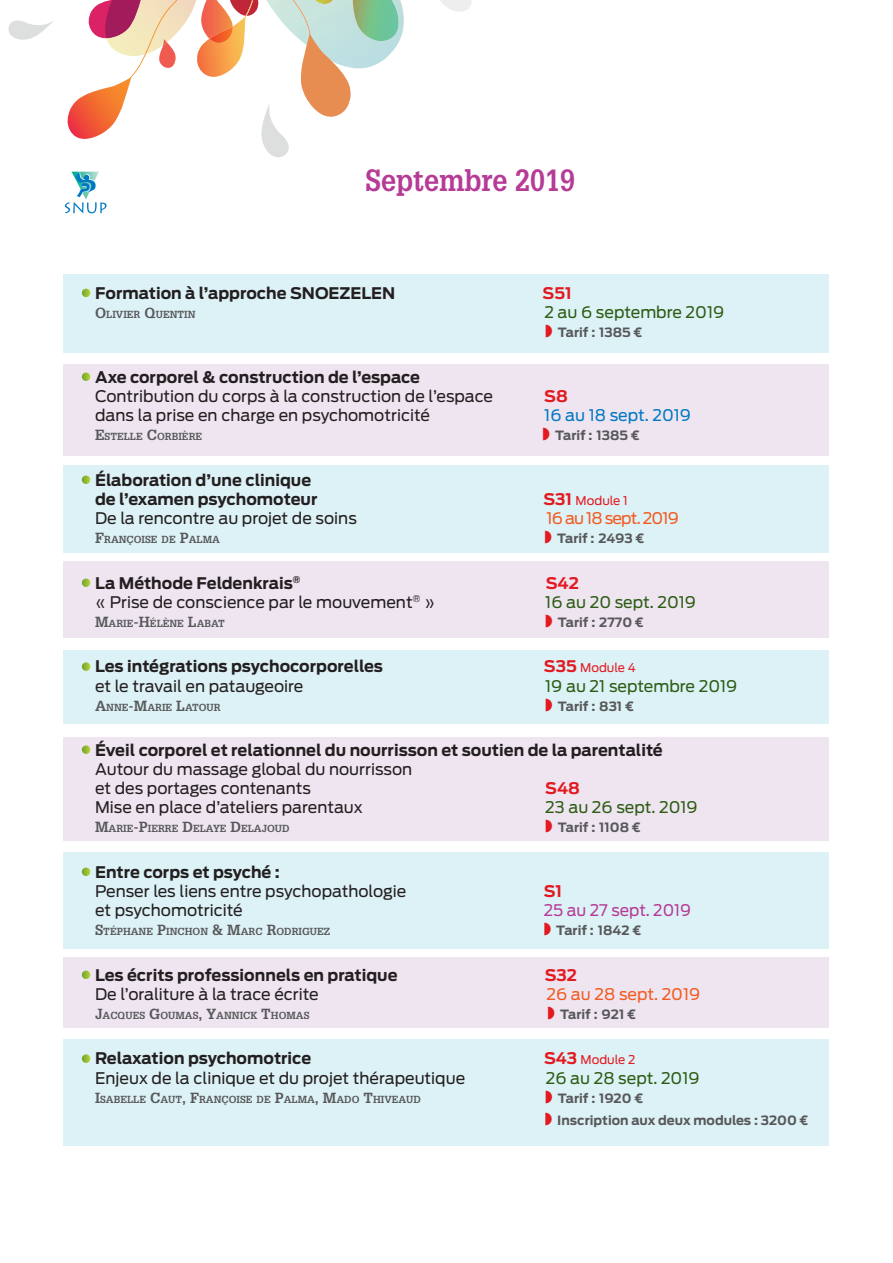
<style>
.page{position:relative;width:893px;height:1263px;background:#fff}
.page>*{position:absolute;margin:0;border:0;box-sizing:border-box;transform-origin:0 0}
.t1{font:700 30px "Glypha LT Std";color:#b53b96;scale:.9 1}
.t2{font:15.9px/19px "Antenna";color:#231f20}
.t3{font:700 15.9px/19px "Antenna";color:#231f20}
.t4{font:15.9px "Antenna";color:#2d5c14}
.t5{font:700 15.9px "Antenna";color:#e21a21}
.t6{font:15.9px "Antenna";color:#0079c2}
.t7{font:15.9px "Antenna";letter-spacing:-.05em;color:#f25b21}
.t8{font:15.9px "Antenna";color:#b53b96}
.t9{font:15.9px "Antenna";color:#f25b21}
.t10{font:700 12.75px/22px "Antenna";color:#57585a}
.t11{font:12px "Antenna";color:#e21a21}
.t12{font:700 10.05px "Glypha LT Std";color:#57585a}
.s1{font-size:14.4px}
.s2{font-weight:700;font-size:15.9px}
</style>
<div class="page">
<div style="left:64px;top:274px;width:765px;height:78px;background:#ddf2f6"></div>
<div style="left:64px;top:465px;width:765px;height:87px;background:#ddf2f6"></div>
<div style="left:64px;top:651px;width:765px;height:73px;background:#ddf2f6"></div>
<div style="left:64px;top:852px;width:765px;height:96px;background:#ddf2f6"></div>
<div style="left:64px;top:1039px;width:765px;height:106px;background:#ddf2f6"></div>
<div style="left:64px;top:364px;width:765px;height:92px;background:#eee5f0"></div>
<div style="left:64px;top:561px;width:765px;height:77px;background:#eee5f0"></div>
<div style="left:64px;top:737px;width:765px;height:103px;background:#eee5f0"></div>
<div style="left:64px;top:957px;width:765px;height:71px;background:#eee5f0"></div>
<svg style="left:65px;top:171px;width:42px;height:42px"></svg>
<svg style="left:82px;top:289px;width:8px;height:8px"></svg>
<svg style="left:82px;top:372px;width:8px;height:9px"></svg>
<svg style="left:82px;top:475px;width:8px;height:9px"></svg>
<svg style="left:82px;top:578px;width:8px;height:9px"></svg>
<svg style="left:82px;top:662px;width:8px;height:9px"></svg>
<svg style="left:82px;top:745px;width:8px;height:9px"></svg>
<svg style="left:82px;top:867px;width:8px;height:9px"></svg>
<svg style="left:82px;top:970px;width:8px;height:9px"></svg>
<svg style="left:82px;top:1054px;width:8px;height:9px"></svg>
<img style="left:351px;top:0;width:53px;height:68px">
<svg style="left:440px;top:0;width:31px;height:12px"></svg>
<svg style="left:8px;top:20px;width:45px;height:20px"></svg>
<img style="left:353px;top:0;width:47px;height:41px">
<img style="left:67px;top:93px;width:21px;height:46px">
<svg style="left:88px;top:0;width:263px;height:158px"></svg>
<h1 class="t1" style="left:366px;top:162px;width:234px">Septembre 2019</h1>
<p class="t3" style="left:95px;top:283px;width:302px">Formation à l’approche SNOEZELEN</p>
<p class="t5" style="left:543px;top:283px;width:31px">S51</p>
<p class="t12" style="left:95px;top:308px;width:102px"><span class="s1">O</span>LIVIER <span class="s1">Q</span>UENTIN</p>
<p class="t4" style="left:544px;top:303px;width:181px">2 au 6 septembre 2019</p>
<p class="t10" style="left:558px;top:321px;width:86px">Tarif : 1385 €</p>
<p class="t3" style="left:95px;top:367px;width:327px">Axe corporel &amp; construction de l’espace</p>
<p class="t2" style="left:95px;top:386px;width:400px">Contribution du corps à la construction de l’espace</p>
<p class="t5" style="left:544px;top:386px;width:25px">S8</p>
<p class="t2" style="left:95px;top:406px;width:336px">dans la prise en charge en psychomotricité</p>
<p class="t6" style="left:544px;top:405px;width:148px">16 au 18 sept. 2019</p>
<p class="t12" style="left:95px;top:430px;width:109px"><span class="s1">E</span>STELLE <span class="s1">C</span>ORBIÈRE</p>
<p class="t10" style="left:555px;top:424px;width:86px">Tarif : 1385 €</p>
<p class="t3" style="left:95px;top:470px;width:224px">Élaboration d’une clinique de l’examen psychomoteur</p>
<p class="t11" style="left:543px;top:493px;width:86px"><span class="s2">S31</span> Module 1</p>
<p class="t2" style="left:95px;top:508px;width:263px">De la rencontre au projet de soins</p>
<p class="t7" style="left:546px;top:508px;width:134px">16 au 18 sept. 2019</p>
<p class="t12" style="left:95px;top:533px;width:126px"><span class="s1">F</span>RANÇOISE DE <span class="s1">P</span>ALMA</p>
<p class="t10" style="left:557px;top:527px;width:89px">Tarif : 2493 €</p>
<p class="t3" style="left:95px;top:573px;width:207px">La Méthode Feldenkrais<sup>®</sup></p>
<p class="t5" style="left:546px;top:573px;width:35px">S42</p>
<p class="t2" style="left:95px;top:592px;width:342px">« Prise de conscience par le mouvement<sup>®</sup> »</p>
<p class="t4" style="left:545px;top:592px;width:152px">16 au 20 sept. 2019</p>
<p class="t12" style="left:95px;top:617px;width:131px"><span class="s1">M</span>ARIE<span class="s1">-H</span>ÉLÈNE <span class="s1">L</span>ABAT</p>
<p class="t10" style="left:558px;top:611px;width:88px">Tarif : 2770 €</p>
<p class="t3" style="left:95px;top:657px;width:289px">Les intégrations psychocorporelles</p>
<p class="t11" style="left:544px;top:661px;width:93px"><span class="s2">S35</span> Module 4</p>
<p class="t2" style="left:95px;top:676px;width:210px">et le travail en pataugeoire</p>
<p class="t4" style="left:545px;top:676px;width:194px">19 au 21 septembre 2019</p>
<p class="t12" style="left:95px;top:701px;width:127px"><span class="s1">A</span>NNE<span class="s1">-M</span>ARIE <span class="s1">L</span>ATOUR</p>
<p class="t10" style="left:558px;top:695px;width:78px">Tarif : 831 €</p>
<p class="t3" style="left:95px;top:740px;width:569px">Éveil corporel et relationnel du nourrisson et soutien de la parentalité</p>
<p class="t2" style="left:95px;top:759px;width:319px">Autour du massage global du nourrisson et des portages contenants</p>
<p class="t5" style="left:545px;top:778px;width:36px">S48</p>
<p class="t2" style="left:95px;top:797px;width:269px">Mise en place d’ateliers parentaux</p>
<p class="t4" style="left:545px;top:797px;width:154px">23 au 26 sept. 2019</p>
<p class="t12" style="left:95px;top:822px;width:195px"><span class="s1">M</span>ARIE<span class="s1">-P</span>IERRE <span class="s1">D</span>ELAYE <span class="s1">D</span>ELAJOUD</p>
<p class="t10" style="left:558px;top:816px;width:85px">Tarif : 1108 €</p>
<p class="t3" style="left:95px;top:862px;width:186px">Entre corps et psyché :</p>
<p class="t2" style="left:95px;top:881px;width:313px">Penser les liens entre psychopathologie</p>
<p class="t5" style="left:544px;top:881px;width:20px">S1</p>
<p class="t2" style="left:95px;top:900px;width:149px">et psychomotricité</p>
<p class="t8" style="left:544px;top:900px;width:149px">25 au 27 sept. 2019</p>
<p class="t12" style="left:95px;top:925px;width:237px"><span class="s1">S</span>TÉPHANE <span class="s1">P</span>INCHON <span class="s1">&amp; M</span>ARC <span class="s1">R</span>ODRIGUEZ</p>
<p class="t10" style="left:556px;top:919px;width:87px">Tarif : 1842 €</p>
<p class="t3" style="left:95px;top:965px;width:304px">Les écrits professionnels en pratique</p>
<p class="t5" style="left:545px;top:965px;width:34px">S32</p>
<p class="t2" style="left:95px;top:984px;width:225px">De l’oraliture à la trace écrite</p>
<p class="t9" style="left:546px;top:984px;width:155px">26 au 28 sept. 2019</p>
<p class="t12" style="left:95px;top:1009px;width:216px"><span class="s1">J</span>ACQUES <span class="s1">G</span>OUMAS<span class="s1">, Y</span>ANNICK <span class="s1">T</span>HOMAS</p>
<p class="t10" style="left:560px;top:1003px;width:78px">Tarif : 921 €</p>
<p class="t3" style="left:95px;top:1049px;width:218px">Relaxation psychomotrice</p>
<p class="t11" style="left:544px;top:1053px;width:93px"><span class="s2">S43</span> Module 2</p>
<p class="t2" style="left:95px;top:1068px;width:372px">Enjeux de la clinique et du projet thérapeutique</p>
<p class="t4" style="left:546px;top:1068px;width:155px">26 au 28 sept. 2019</p>
<p class="t12" style="left:95px;top:1093px;width:327px"><span class="s1">I</span>SABELLE <span class="s1">C</span>AUT<span class="s1">, F</span>RANÇOISE DE <span class="s1">P</span>ALMA<span class="s1">, M</span>ADO <span class="s1">T</span>HIVEAUD</p>
<p class="t10" style="left:557px;top:1087px;width:253px">Tarif : 1920 €<br>Inscription aux deux modules : 3200 €</p>
</div>
